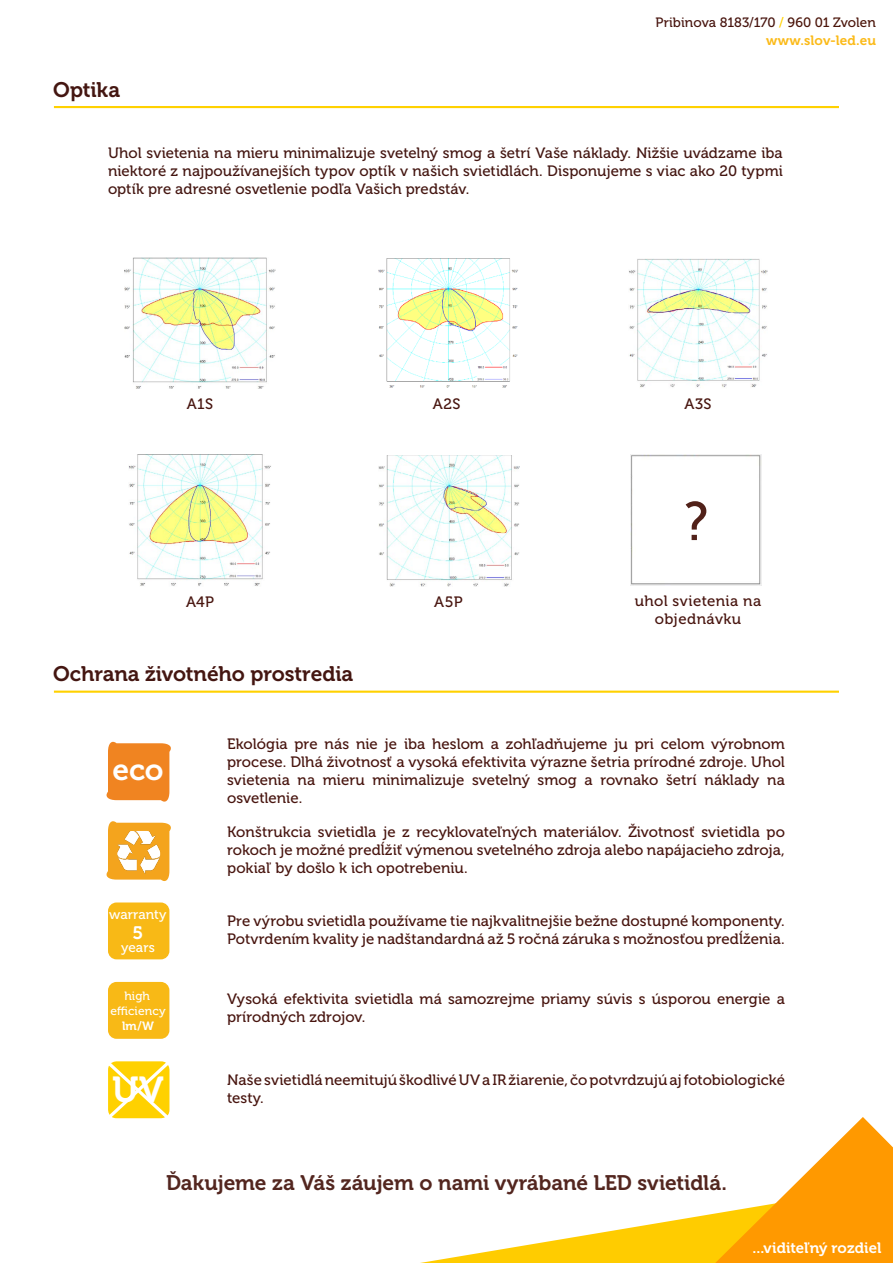
<style>
.page{position:relative;width:893px;height:1263px;background:#fff}
.page>*{position:absolute;margin:0;border:0;box-sizing:border-box;transform-origin:0 0}
.t1{font:54px "Museo 500";color:#512119}
.t2{font:36px "Museo 700";color:#fff}
.t3{font:30px "Museo 700";color:#fff}
.t4{font:21px "Museo 700";letter-spacing:-.005em;color:#53261f}
.t5{font:21px "Museo 700";letter-spacing:-.005em;color:#441611}
.t6{font:18px "Museo 700";color:#fff}
.t7{font:15px/18px "Museo 500";letter-spacing:.005em;color:#48150f}
.t8{font:15px/18px "Museo 500";color:#441611;text-align:justify}
.t9{font:15px/18px "Museo 500";letter-spacing:.025em;color:#48150f;text-align:center}
.t10{font:15px "Museo 700";color:#fff}
.t11{font:13.5px "Museo 500";color:#48150f}
.t12{font:13.5px "Museo 700";letter-spacing:.005em;color:#fbba18}
.t13{font:13.5px "Museo 500";letter-spacing:.005em;color:#fff}
.t14{font:12px/15px "Museo 500";letter-spacing:.01em;color:#fff;text-align:center}
.s1{color:#ffd100}
.s2{color:#4b150a}
.s3{font-family:"Museo 700"}
</style>
<div class="page">
<svg style="left:420px;top:1117px;width:473px;height:146px"></svg>
<hr style="left:54px;top:106px;width:785px;height:2px;background:#ffd100">
<img style="left:124px;top:257px;width:152px;height:132px">
<img style="left:129px;top:454px;width:142px;height:132px">
<img style="left:378px;top:259px;width:140px;height:129px">
<img style="left:378px;top:455px;width:142px;height:131px">
<img style="left:629px;top:259px;width:138px;height:129px">
<hr style="left:54px;top:691px;width:785px;height:2px;background:#ffd100">
<div style="left:108px;top:982px;width:61px;height:57px;background:#f8b916;border-radius:9px"></div>
<svg style="left:106px;top:821px;width:65px;height:60px"></svg>
<div style="left:117px;top:830px;width:43px;height:45px;background:#f4a41d;border-radius:9px"></div>
<img style="left:117px;top:831px;width:43px;height:43px">
<div style="left:108px;top:902px;width:61px;height:57px;background:#f8b916;border-radius:9px"></div>
<svg style="left:106px;top:741px;width:65px;height:61px;background:#f1923b"></svg>
<svg style="left:108px;top:1061px;width:62px;height:58px;background:#ffd92d"></svg>
<img style="left:630px;top:454px;width:131px;height:131px">
<p class="t5" style="left:53px;top:78px;width:68px">Optika</p>
<p class="t11" style="left:655px;top:15px;width:222px">Pribinova 8183/170 <span class="s1">/</span> <span class="s2">960 01 Zvolen</span></p>
<p class="t12" style="left:766px;top:33px;width:111px">www.slov-led.eu</p>
<p class="t8" style="left:108px;top:144px;width:676px">Uhol svietenia na mieru minimalizuje svetelný smog a šetrí Vaše náklady. Nižšie uvádzame iba niektoré z najpoužívanejších typov optík v našich svietidlách. Disponujeme s viac ako 20 typmi optík pre adresné osvetlenie podľa Vašich predstáv.</p>
<p class="t7" style="left:187px;top:395px;width:28px">A1S</p>
<p class="t7" style="left:433px;top:395px;width:29px">A2S</p>
<p class="t7" style="left:684px;top:395px;width:29px">A3S</p>
<p class="t1" style="left:684px;top:492px;width:26px">?</p>
<p class="t7" style="left:186px;top:593px;width:29px">A4P</p>
<p class="t7" style="left:434px;top:593px;width:30px">A5P</p>
<p class="t9" style="left:635px;top:592px;width:128px">uhol svietenia na objednávku</p>
<p class="t5" style="left:53px;top:662px;width:302px">Ochrana životného prostredia</p>
<p class="t3" style="left:112px;top:753px;width:53px">eco</p>
<p class="t13" style="left:109px;top:907px;width:59px">warranty</p>
<p class="t6" style="left:133px;top:923px;width:12px">5</p>
<p class="t13" style="left:121px;top:940px;width:35px">years</p>
<p class="t14" style="left:110px;top:989px;width:57px">high efficiency <span class="s3">lm/W</span></p>
<p class="t7" style="left:227px;top:735px;width:559px;text-align:justify">Ekológia pre nás nie je iba heslom a zohľadňujeme ju pri celom výrobnom procese. Dlhá životnosť a vysoká efektivita výrazne šetria prírodné zdroje. Uhol svietenia na mieru minimalizuje svetelný smog a rovnako šetrí náklady na osvetlenie.</p>
<p class="t7" style="left:227px;top:823px;width:559px;text-align:justify">Konštrukcia svietidla je z recyklovateľných materiálov. Životnosť svietidla po rokoch je možné predĺžiť výmenou svetelného zdroja alebo napájacieho zdroja, pokiaľ by došlo k ich opotrebeniu.</p>
<p class="t7" style="left:227px;top:912px;width:559px">Pre výrobu svietidla používame tie najkvalitnejšie bežne dostupné komponenty.<br>Potvrdením kvality je nadštandardná až 5 ročná záruka s možnosťou predĺženia.</p>
<p class="t7" style="left:227px;top:990px;width:559px">Vysoká efektivita svietidla má samozrejme priamy súvis s úsporou energie a prírodných zdrojov.</p>
<p class="t2" style="left:112px;top:1070px;width:53px">UV</p>
<p class="t7" style="left:227px;top:1071px;width:559px">Naše svietidlá neemitujú škodlivé UV a IR žiarenie, čo potvrdzujú aj fotobiologické testy.</p>
<p class="t4" style="left:166px;top:1170px;width:562px">Ďakujeme za Váš záujem o nami vyrábané LED svietidlá.</p>
<p class="t10" style="left:753px;top:1239px;width:130px">...viditeľný rozdiel</p>
</div>
